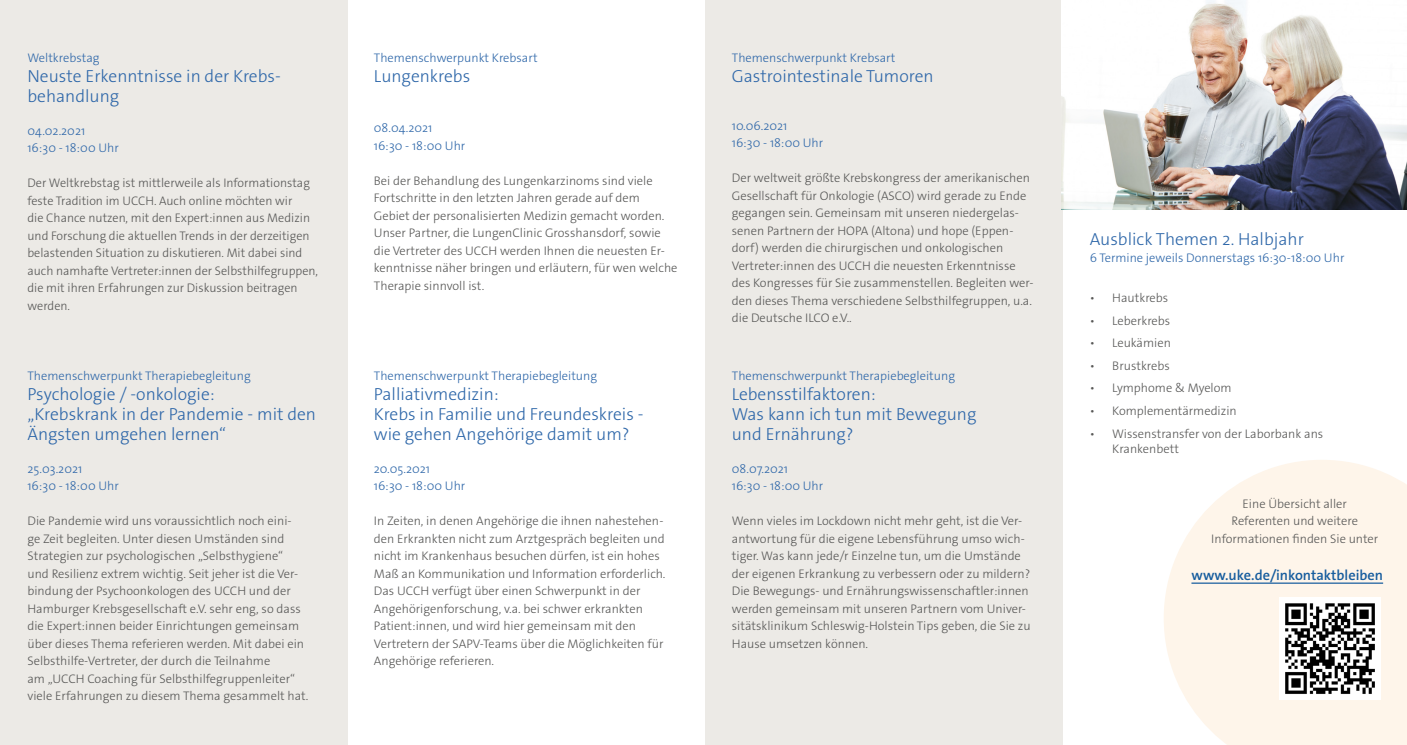
<style>
.page{position:relative;width:1407px;height:745px;background:#fff}
.page>*{position:absolute;margin:0;border:0;box-sizing:border-box;transform-origin:0 0}
.t1{font:300 17.5px/20px "The Sans Os F";color:#2e67a9}
.t2{font:600 14.38px "The Sans Os F";color:#175d9e}
.t3{font:300 12.5px/17.5px "The Sans Os F";color:#575756}
.t4{font:300 12.5px/17.5px "The Sans Os F";color:#2e67a9}
</style>
<div class="page">
<div style="left:0;top:0;width:347px;height:744px;background:#eceae6"></div>
<div style="left:705px;top:0;width:358px;height:744px;background:#eceae6"></div>
<img style="left:1061px;top:0;width:346px;height:209px">
<svg style="left:1164px;top:460px;width:243px;height:284px;background:#fdf6ec"></svg>
<hr style="left:1191px;top:582px;width:192px;height:1px;background:#175d9e">
<img style="left:1279px;top:597px;width:101px;height:101px">
<p class="t4" style="left:27px;top:49px;width:74px">Weltkrebstag</p>
<h1 class="t1" style="left:27px;top:66px;width:255px">Neuste Erkenntnisse in der Krebs&shy;behandlung</h1>
<p class="t4" style="left:27px;top:122px;width:93px">04.02.2021<br>16:30 - 18:00 Uhr</p>
<p class="t3" style="left:27px;top:174px;width:292px">Der Weltkrebstag ist mittlerweile als Informationstag feste Tradition im UCCH. Auch online möchten wir<br>die Chance nutzen, mit den Expert:innen aus Medizin und Forschung die aktuellen Trends in der derzeitigen belastenden Situation zu diskutieren. Mit dabei sind auch namhafte Vertreter:innen der Selbsthilfegruppen, die mit ihren Erfahrungen zur Diskussion beitragen werden.</p>
<p class="t4" style="left:27px;top:367px;width:225px">Themenschwerpunkt Therapiebegleitung</p>
<h1 class="t1" style="left:27px;top:384px;width:290px">Psychologie / -onkologie:<br>„Krebskrank in der Pandemie - mit den<br>Ängsten umgehen lernen“</h1>
<p class="t4" style="left:27px;top:459px;width:93px">25.03.2021<br>16:30 - 18:00 Uhr</p>
<p class="t3" style="left:27px;top:512px;width:283px">Die Pandemie wird uns voraussichtlich noch eini-<br>ge Zeit begleiten. Unter diesen Umständen sind Strategien zur psychologischen „Selbsthygiene“<br>und Resilienz extrem wichtig. Seit jeher ist die Ver&shy;bindung der Psychoonkologen des UCCH und der Hamburger Krebsgesellschaft e.V. sehr eng, so dass die Expert:innen beider Einrichtungen gemeinsam über dieses Thema referieren werden. Mit dabei ein Selbsthilfe-Vertreter, der durch die Teilnahme<br>am „UCCH Coaching für Selbsthilfegruppenleiter“ viele Erfahrungen zu diesem Thema gesammelt hat.</p>
<p class="t4" style="left:374px;top:49px;width:165px">Themenschwerpunkt Krebsart</p>
<h1 class="t1" style="left:374px;top:66px;width:98px">Lungenkrebs</h1>
<p class="t4" style="left:374px;top:119px;width:93px">08.04.2021<br>16:30 - 18:00 Uhr</p>
<p class="t3" style="left:374px;top:172px;width:305px">Bei der Behandlung des Lungenkarzinoms sind viele Fortschritte in den letzten Jahren gerade auf dem Gebiet der personalisierten Medizin gemacht worden.<br>Unser Partner, die LungenClinic Grosshansdorf, sowie die Vertreter des UCCH werden Ihnen die neuesten Er&shy;kenntnisse näher bringen und erläutern, für wen welche Therapie sinnvoll ist.</p>
<p class="t4" style="left:374px;top:367px;width:225px">Themenschwerpunkt Therapiebegleitung</p>
<h1 class="t1" style="left:374px;top:384px;width:271px">Palliativmedizin:<br>Krebs in Familie und Freundeskreis - wie gehen Angehörige damit um?</h1>
<p class="t4" style="left:374px;top:459px;width:93px">20.05.2021<br>16:30 - 18:00 Uhr</p>
<p class="t3" style="left:374px;top:512px;width:293px">In Zeiten, in denen Angehörige die ihnen nahestehen&shy;den Erkrankten nicht zum Arztgespräch begleiten und nicht im Krankenhaus besuchen dürfen, ist ein hohes Maß an Kommunikation und Information erforderlich.<br>Das UCCH verfügt über einen Schwerpunkt in der Angehörigenforschung, v.a. bei schwer erkrankten Patient:innen, und wird hier gemeinsam mit den Vertretern der SAPV-Teams über die Möglichkeiten für Angehörige referieren.</p>
<p class="t4" style="left:732px;top:49px;width:165px">Themenschwerpunkt Krebsart</p>
<h1 class="t1" style="left:732px;top:66px;width:203px">Gastrointestinale Tumoren</h1>
<p class="t4" style="left:732px;top:117px;width:93px">10.06.2021<br>16:30 - 18:00 Uhr</p>
<p class="t3" style="left:732px;top:169px;width:303px">Der weltweit größte Krebskongress der amerikanischen Gesellschaft für Onkologie (ASCO) wird gerade zu Ende gegangen sein. Gemeinsam mit unseren niedergelas&shy;senen Partnern der HOPA (Altona) und hope (Eppen&shy;dorf) werden die chirurgischen und onkologischen Vertreter:innen des UCCH die neuesten Erkenntnisse des Kongresses für Sie zusammenstellen. Begleiten wer&shy;den dieses Thema verschiedene Selbsthilfegruppen, u.a. die Deutsche ILCO e.V..</p>
<p class="t4" style="left:732px;top:367px;width:225px">Themenschwerpunkt Therapiebegleitung</p>
<h1 class="t1" style="left:732px;top:384px;width:246px">Lebensstilfaktoren:<br>Was kann ich tun mit Bewegung und Ernährung?</h1>
<p class="t4" style="left:732px;top:459px;width:93px">08.07.2021<br>16:30 - 18:00 Uhr</p>
<p class="t3" style="left:732px;top:512px;width:300px">Wenn vieles im Lockdown nicht mehr geht, ist die Ver&shy;antwortung für die eigene Lebensführung umso wich&shy;tiger. Was kann jede/r Einzelne tun, um die Umstände der eigenen Erkrankung zu verbessern oder zu mildern?<br>Die Bewegungs- und Ernährungswissenschaftler:innen werden gemeinsam mit unseren Partnern vom Univer&shy;sitätsklinikum Schleswig-Holstein Tips geben, die Sie zu Hause umsetzen können.</p>
<h1 class="t1" style="left:1090px;top:229px;width:216px">Ausblick Themen 2. Halbjahr</h1>
<p class="t4" style="left:1090px;top:249px;width:256px">6 Termine jeweils Donnerstags 16:30-18:00 Uhr</p>
<p class="t3" style="left:1090px;top:289px;width:80px">• Hautkrebs</p>
<p class="t3" style="left:1090px;top:312px;width:82px">• Leberkrebs</p>
<p class="t3" style="left:1090px;top:334px;width:83px">• Leukämien</p>
<p class="t3" style="left:1090px;top:357px;width:81px">• Brustkrebs</p>
<p class="t3" style="left:1090px;top:379px;width:143px">• Lymphome &amp; Myelom</p>
<p class="t3" style="left:1090px;top:402px;width:148px">• Komplementärmedizin</p>
<p class="t3" style="left:1112px;top:425px;width:212px;line-height:15px;text-indent:-22px">• Wissenstransfer von der Laborbank ans<br>Krankenbett</p>
<p class="t3" style="left:1211px;top:494px;width:169px;text-align:center">Eine Übersicht aller<br>Referenten und weitere<br>Informationen finden Sie unter</p>
<p class="t2" style="left:1191px;top:565px;width:193px">www.uke.de/inkontaktbleiben</p>
</div>
